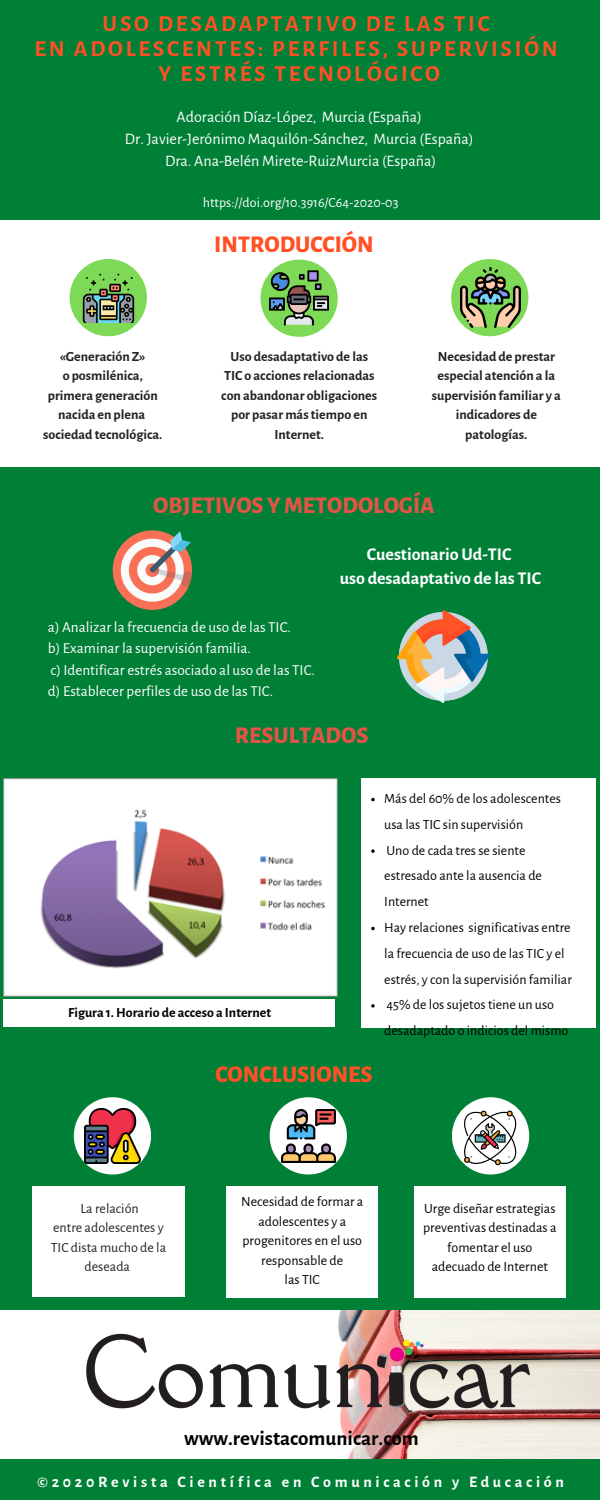
<style>
.page{position:relative;width:600px;height:1500px;background:#008037}
.page>*{position:absolute;margin:0;border:0;box-sizing:border-box;transform-origin:0 0}
.t1{font:800 23.6px "Alegreya Sans";color:#e25446}
.t2{font:800 23.6px "Alegreya Sans";color:#ff5026}
.t3{font:700 23px/24.8px "Alegreya Sans";letter-spacing:.12em;color:#ff5026;text-align:center}
.t4{font:700 21px "Alegreya Sans";color:#000}
.t5{font:700 18px/24.8px "Alegreya Sans";color:#fff;text-align:center}
.t6{font:16px/22.2px "Alegreya Sans";color:#fff;text-align:center}
.t7{font:700 16px "Alegreya Sans";letter-spacing:.23em;color:#fff}
.t8{font:15.2px/21.1px "Alegreya Sans";color:#fff}
.t9{font:14px/25.8px "Alegreya Sans";color:#000;text-align:center}
.t10{font:700 14px/19.5px "Alegreya Sans";color:#222;text-align:center}
.t11{font:14px/19.5px "Alegreya Sans";color:#222;text-align:center}
.t12{font:14px "Alegreya Sans";color:#fff}
.t13{font:700 13.9px "Alegreya Sans";color:#000}
</style>
<div class="page">
<img style="left:0;top:1311px;width:600px;height:148px">
<div style="left:0;top:220px;width:600px;height:247px;background:#fff"></div>
<div style="left:451px;top:259px;width:77px;height:77px;background:#7ed957;border-radius:50%"></div>
<div style="left:70px;top:259px;width:77px;height:77px;background:#7ed957;border-radius:50%"></div>
<div style="left:260px;top:260px;width:78px;height:77px;background:#7ed957;border-radius:50%"></div>
<img style="left:80px;top:1327px;width:457px;height:89px">
<svg style="left:113px;top:530px;width:79px;height:80px"></svg>
<div style="left:361px;top:779px;width:234px;height:249px;background:#fff"></div>
<div style="left:3px;top:1000px;width:332px;height:27px;background:#fff"></div>
<div style="left:452px;top:1097px;width:77px;height:78px;background:#fff;border-radius:50%"></div>
<div style="left:74px;top:1097px;width:77px;height:78px;background:#fff;border-radius:50%"></div>
<div style="left:270px;top:1097px;width:77px;height:78px;background:#fff;border-radius:50%"></div>
<svg style="left:463px;top:1111px;width:55px;height:54px"></svg>
<img style="left:270px;top:269px;width:59px;height:59px">
<img style="left:83px;top:273px;width:51px;height:49px">
<img style="left:460px;top:268px;width:60px;height:60px">
<img style="left:4px;top:779px;width:333px;height:217px">
<div style="left:414px;top:1186px;width:152px;height:111px;background:#fff"></div>
<img style="left:282px;top:1109px;width:53px;height:54px">
<img style="left:398px;top:610px;width:92px;height:93px">
<img style="left:85px;top:1108px;width:55px;height:56px">
<div style="left:33px;top:1187px;width:152px;height:110px;background:#fff"></div>
<svg style="left:371px;top:798px;width:4px;height:3px"></svg>
<svg style="left:371px;top:849px;width:4px;height:4px"></svg>
<svg style="left:371px;top:927px;width:4px;height:3px"></svg>
<svg style="left:371px;top:1004px;width:4px;height:4px"></svg>
<div style="left:226px;top:1186px;width:152px;height:111px;background:#fff"></div>
<h2 class="t3" style="left:34px;top:12px;width:525px">USO DESADAPTATIVO DE LAS TIC<br>EN ADOLESCENTES: PERFILES, SUPERVISIÓN<br>Y ESTRÉS TECNOLÓGICO</h2>
<p class="t6" style="left:125px;top:106px;width:350px">Adoración Díaz-López, Murcia (España)<br>Dr. Javier-Jerónimo Maquilón-Sánchez, Murcia (España)<br>Dra. Ana-Belén Mirete-RuizMurcia (España)</p>
<p class="t12" style="left:203px;top:194px;width:197px">https://doi.org/10.3916/C64-2020-03</p>
<h1 class="t2" style="left:214px;top:231px;width:161px">INTRODUCCIÓN</h1>
<p class="t10" style="left:43px;top:347px;width:121px">«Generación Z»<br>o posmilénica, primera generación nacida en plena sociedad tecnológica.</p>
<p class="t10" style="left:221px;top:347px;width:157px">Uso desadaptativo de las<br>TIC o accionesrelacionadas con abandonar obligaciones por pasar mástiempo en<br>Internet.</p>
<p class="t10" style="left:432px;top:347px;width:131px">Necesidad de prestar especial atención a la supervisión familiar y a indicadores de patologías.</p>
<h1 class="t1" style="left:153px;top:491px;width:283px">OBJETIVOS Y METODOLOGÍA</h1>
<p class="t5" style="left:340px;top:542px;width:203px">CuestionarioUd-TIC<br>uso desadaptativo de las TIC</p>
<p class="t8" style="left:48px;top:617px;width:269px">a) Analizar la frecuencia de uso de las TIC.<br>b) Examinar la supervisión familia.<br>c) Identificar estrés asociado al uso de las TIC. d) Establecer perfiles de uso de las TIC.</p>
<h1 class="t1" style="left:235px;top:721px;width:135px">RESULTADOS</h1>
<p class="t13" style="left:68px;top:1004px;width:205px">Figura 1.Horario de acceso a Internet</p>
<h1 class="t2" style="left:215px;top:1061px;width:159px">CONCLUSIONES</h1>
<p class="t9" style="left:384px;top:786px;width:189px;text-align:left">Más del 60% de los adolescentes usa las TIC sin supervisión<br>Uno de cada tres se siente estresado ante la ausencia de<br>Internet<br>Hay relaciones significativas entre la frecuencia de uso de las TIC y el estrés, y con la supervisión familiar<br>45% de los sujetos tiene un uso desadaptado o indicios del mismo</p>
<p class="t11" style="left:51px;top:1199px;width:117px">La relación<br>entre adolescentes y<br>TIC dista mucho de la deseada</p>
<p class="t9" style="left:241px;top:1193px;width:124px;line-height:19.5px">Necesidad de formar a adolescentes y a progenitores en el uso responsable de<br>las TIC</p>
<p class="t9" style="left:423px;top:1199px;width:135px;line-height:19.5px">Urge diseñar estrategias preventivas destinadas a fomentar el uso adecuado de Internet</p>
<h3 class="t4" style="left:184px;top:1426px;width:236px">www.revistacomunicar.com</h3>
<p class="t7" style="left:37px;top:1472px;width:528px">©2020Revista Científica en Comunicación y Educación</p>
</div>
